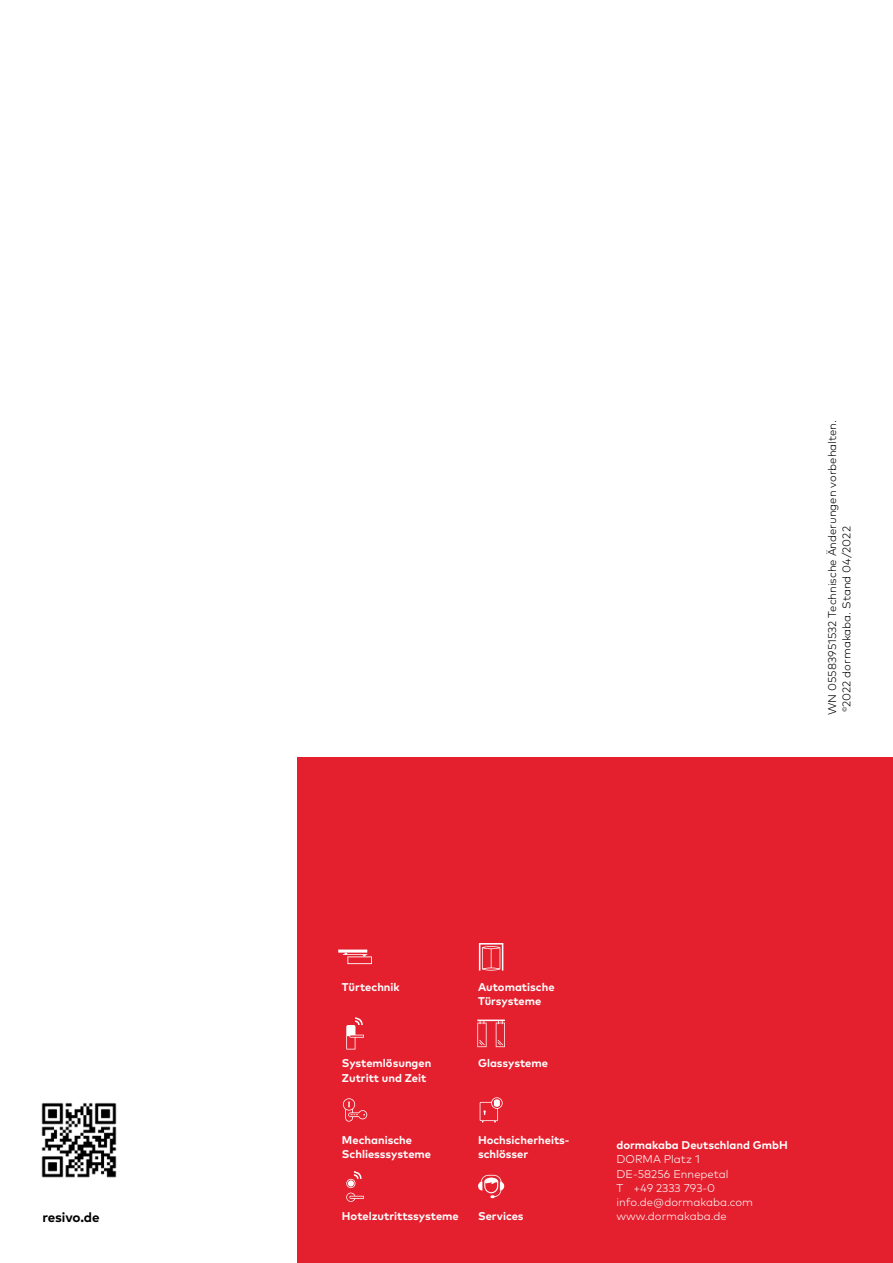
<style>
.page{position:relative;width:893px;height:1263px;background:#fff}
.page>*{position:absolute;margin:0;border:0;box-sizing:border-box;transform-origin:0 0}
.t1{font:700 13.5px "Mark Pro";letter-spacing:-.01em;color:#000}
.t2{font:700 11.25px/14.2px "Mark Pro";color:#fff}
.t3{font:300 11.25px/14.2px "Mark Pro";color:#fff}
.t4{font:300 11.25px/14.2px "Mark Pro";color:#000}
</style>
<div class="page">
<img style="left:41px;top:1102px;width:76px;height:76px">
<div style="left:298px;top:758px;width:595px;height:505px;background:#e5202e"></div>
<svg style="left:338px;top:949px;width:34px;height:15px"></svg>
<svg style="left:479px;top:943px;width:24px;height:27px"></svg>
<svg style="left:346px;top:1017px;width:18px;height:32px"></svg>
<svg style="left:477px;top:1019px;width:28px;height:28px"></svg>
<svg style="left:343px;top:1098px;width:24px;height:24px"></svg>
<svg style="left:480px;top:1097px;width:23px;height:25px"></svg>
<svg style="left:346px;top:1171px;width:18px;height:31px"></svg>
<svg style="left:478px;top:1175px;width:26px;height:23px"></svg>
<p class="t1" style="left:43px;top:1206px;width:59px">resivo.de</p>
<p class="t4" style="left:824px;top:715px;width:297px;rotate:-90deg">WN 05583951532 Technische Änderungen vorbehalten. <sup>©</sup>2022 dormakaba. Stand 04/2022</p>
<p class="t2" style="left:342px;top:979px;width:59px">Türtechnik</p>
<p class="t2" style="left:478px;top:979px;width:78px">Automatische<br>Türsysteme</p>
<p class="t2" style="left:342px;top:1055px;width:91px">Systemlösungen<br>Zutritt und Zeit</p>
<p class="t2" style="left:478px;top:1055px;width:72px">Glassysteme</p>
<p class="t2" style="left:342px;top:1132px;width:91px">Mechanische<br>Schliesssysteme</p>
<p class="t2" style="left:478px;top:1132px;width:93px">Hochsicherheits&shy;schlösser</p>
<p class="t2" style="left:342px;top:1208px;width:118px">Hotelzutrittssysteme</p>
<p class="t2" style="left:478px;top:1208px;width:47px">Services</p>
<p class="t2" style="left:617px;top:1137px;width:173px">dormakaba Deutschland GmbH</p>
<p class="t3" style="left:617px;top:1151px;width:138px">DORMA Platz 1<br>DE-58256 Ennepetal<br>T +49 2333 793-0 info.de@dormakaba.com www.dormakaba.de</p>
</div>
